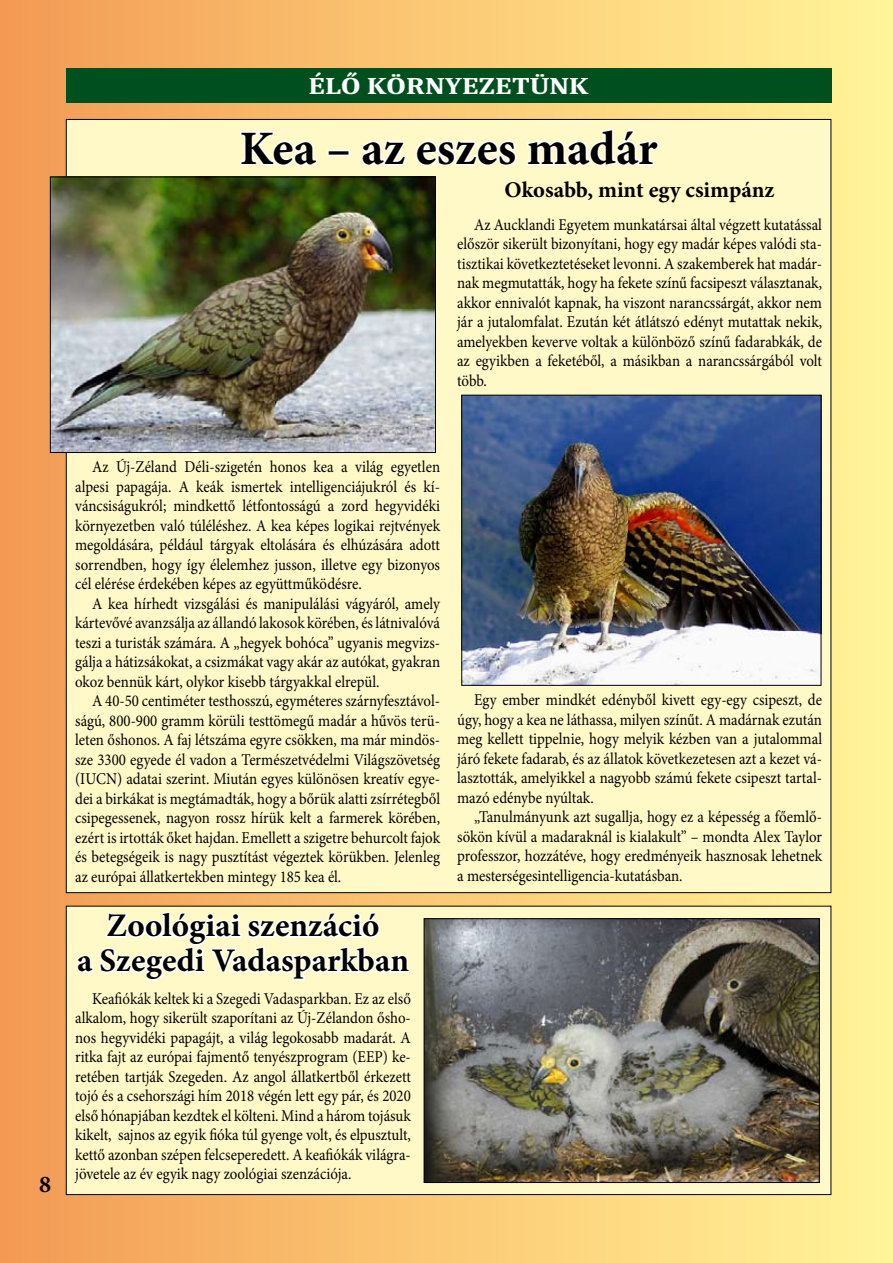
<style>
.page{position:relative;width:893px;height:1263px;background:#fff}
.page>*{position:absolute;margin:0;border:0;box-sizing:border-box;transform-origin:0 0}
.t1{font:700 48px "Minion Pro";color:#000}
.t2{font:700 33px/34.8px "Minion Pro";color:#000;text-align:center}
.t3{font:700 24px "Caladea";color:#fff;scale:1.2 1}
.t4{font:700 22.5px "Minion Pro";color:#000}
.t5{font:16.5px/19.5px "Minion Pro";color:#000;text-align:justify;scale:.9 1}
</style>
<div class="page">
<div style="left:0;top:0;width:893px;height:1263px;background:linear-gradient(to right,#ef9952,#fcf297)"></div>
<div style="left:66px;top:119px;width:765px;height:774px;background:#fff9c7"></div>
<div style="left:66px;top:68px;width:765px;height:34px;background:#00501f"></div>
<div style="left:66px;top:906px;width:765px;height:288px;background:#fff9c7"></div>
<svg style="left:76px;top:911px;width:334px;height:70px"></svg>
<img style="left:463px;top:397px;width:356px;height:287px">
<div style="left:461px;top:395px;width:360px;height:291px;border:1px solid #000"></div>
<img style="left:52px;top:179px;width:382px;height:272px">
<div style="left:50px;top:177px;width:386px;height:276px;border:1px solid #000"></div>
<img style="left:426px;top:920px;width:392px;height:261px">
<div style="left:424px;top:918px;width:396px;height:265px;border:1px solid #000"></div>
<svg style="left:240px;top:131px;width:78px;height:35px"></svg>
<div style="left:327px;top:150px;width:23px;height:6px;border:3px solid #fff"></div>
<svg style="left:361px;top:140px;width:156px;height:26px"></svg>
<svg style="left:526px;top:128px;width:133px;height:38px"></svg>
<svg style="left:40px;top:1176px;width:10px;height:16px"></svg>
<h3 class="t3" style="left:308px;top:72px;width:235px">ÉLŐ KÖRNYEZETÜNK</h3>
<h1 class="t1" style="left:240px;top:115px;width:419px">Kea – az eszes madár</h1>
<h3 class="t4" style="left:504px;top:174px;width:272px">Okosabb, mint egy csimpánz</h3>
<p class="t5" style="left:457px;top:215px;width:407px;text-indent:17px">Az Aucklandi Egyetem munkatársai által végzett kutatással először sikerült bizonyítani, hogy egy madár képes valódi sta&shy;tisztikai következtetéseket levonni. A szakemberek hat madár&shy;nak megmutatták, hogy ha fekete színű facsipeszt választanak, akkor ennivalót kapnak, ha viszont narancssárgát, akkor nem jár a jutalomfalat. Ezután két átlátszó edényt mutattak nekik, amelyekben keverve voltak a különböző színű fadarabkák, de az egyikben a feketéből, a másikban a narancssárgából volt több.</p>
<p class="t5" style="left:75px;top:457px;width:407px;text-indent:17px">Az Új-Zéland Déli-szigetén honos kea a világ egyetlen alpesi papagája. A keák ismertek intelligenciájukról és kí&shy;váncsiságukról; mindkettő létfontosságú a zord hegyvidéki környezetben való túléléshez. A kea képes logikai rejtvények megoldására, például tárgyak eltolására és elhúzására adott sorrendben, hogy így élelemhez jusson, illetve egy bizonyos cél elérése érdekében képes az együttműködésre.</p>
<p class="t5" style="left:75px;top:594px;width:407px;text-indent:17px">A kea hírhedt vizsgálási és manipulálási vágyáról, amely kártevővé avanzsálja az állandó lakosok körében, és látnivalóvá teszi a turisták számára. A „hegyek bohóca” ugyanis megvizs&shy;gálja a hátizsákokat, a csizmákat vagy akár az autókat, gyakran okoz bennük kárt, olykor kisebb tárgyakkal elrepül.</p>
<p class="t5" style="left:75px;top:691px;width:407px;text-indent:17px">A 40-50 centiméter testhosszú, egyméteres szárnyfesztávol&shy;ságú, 800-900 gramm körüli testtömegű madár a hűvös terü&shy;leten őshonos. A faj létszáma egyre csökken, ma már mindös&shy;sze 3300 egyede él vadon a Természetvédelmi Világszövetség (IUCN) adatai szerint. Miután egyes különösen kreatív egye&shy;dei a birkákat is megtámadták, hogy a bőrük alatti zsírrétegből csipegessenek, nagyon rossz hírük kelt a farmerek körében, ezért is irtották őket hajdan. Emellett a szigetre behurcolt fajok és betegségeik is nagy pusztítást végeztek körükben. Jelenleg az európai állatkertekben mintegy 185 kea él.</p>
<h2 class="t2" style="left:77px;top:908px;width:333px">Zoológiai szenzáció<br>a Szegedi Vadasparkban</h2>
<p class="t5" style="left:75px;top:988px;width:375px;text-indent:17px">Keafiókák keltek ki a Szegedi Vadasparkban. Ez az első alkalom, hogy sikerült szaporítani az Új-Zélandon ősho&shy;nos hegyvidéki papagájt, a világ legokosabb madarát. A ritka fajt az európai fajmentő tenyészprogram (EEP) ke&shy;retében tartják Szegeden. Az angol állatkertből érkezett tojó és a csehországi hím 2018 végén lett egy pár, és 2020 első hónapjában kezdtek el költeni. Mind a három tojásuk kikelt, sajnos az egyik fióka túl gyenge volt, és elpusztult, kettő azonban szépen felcseperedett. A keafiókák világra&shy;jövetele az év egyik nagy zoológiai szenzációja.</p>
<p class="t5" style="left:457px;top:690px;width:407px;text-indent:17px">Egy ember mindkét edényből kivett egy-egy csipeszt, de úgy, hogy a kea ne láthassa, milyen színűt. A madárnak ezután meg kellett tippelnie, hogy melyik kézben van a jutalommal járó fekete fadarab, és az állatok következetesen azt a kezet vá&shy;lasztották, amelyikkel a nagyobb számú fekete csipeszt tartal&shy;mazó edénybe nyúltak.</p>
<p class="t5" style="left:457px;top:807px;width:407px;text-indent:17px">„Tanulmányunk azt sugallja, hogy ez a képesség a főemlő&shy;sökön kívül a madaraknál is kialakult” – mondta Alex Taylor professzor, hozzátéve, hogy eredményeik hasznosak lehetnek a mesterségesintelligencia-kutatásban.</p>
</div>
